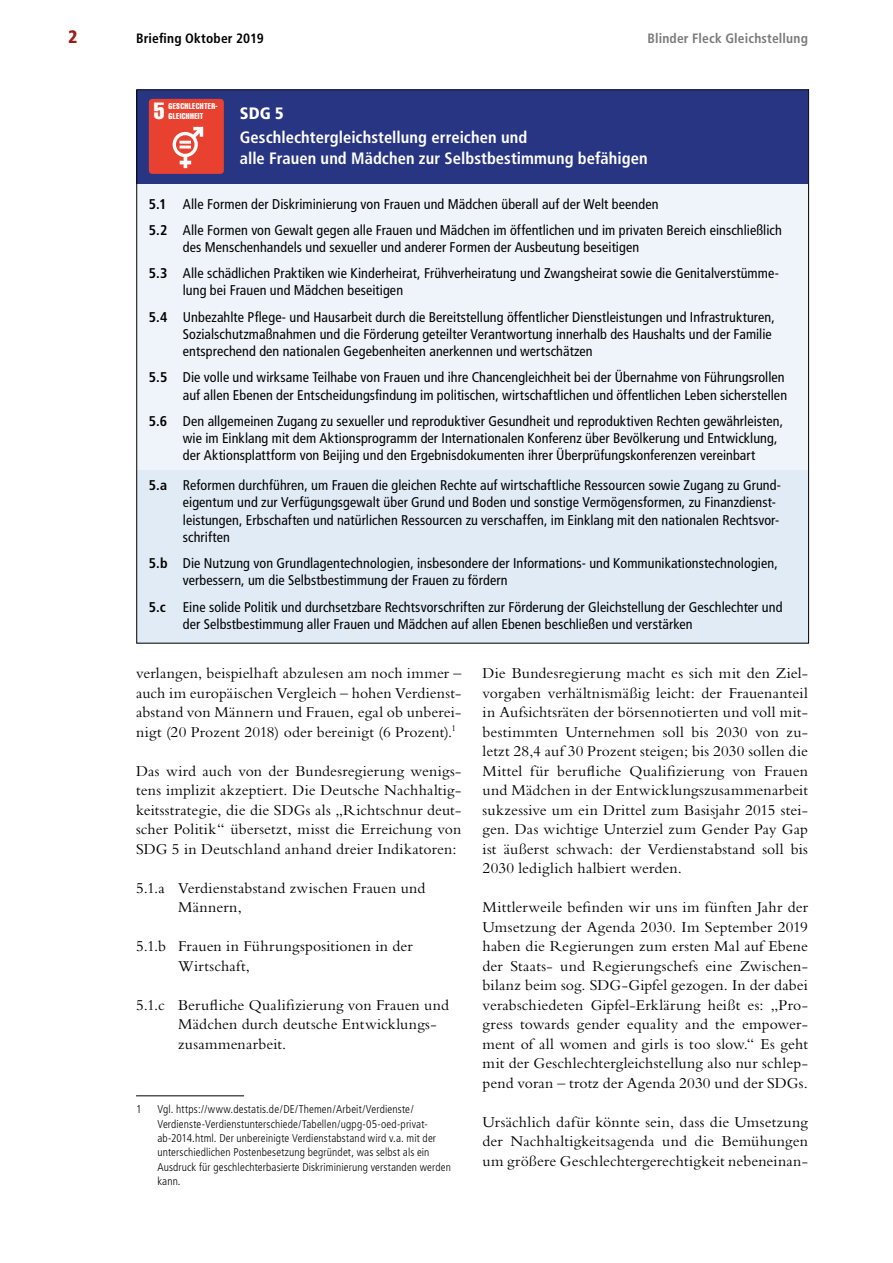
<style>
.page{position:relative;width:893px;height:1263px;background:#fff}
.page>*{position:absolute;margin:0;border:0;box-sizing:border-box;transform-origin:0 0}
.t1{font:extra-condensed 23.1px "Helvetica";color:#fff}
.t2{font:900 condensed 18px "Frutiger";color:#9b1c18}
.t3{font:700 condensed 16.5px/20.2px "Frutiger";letter-spacing:.005em;color:#fff}
.t4{font:900 condensed 16.5px "Frutiger";color:#fff}
.t5{font:15.75px/19.5px "Bembo Std";letter-spacing:.01em;color:#000;text-align:justify}
.t6{font:condensed 14.1px/17.2px "Frutiger";letter-spacing:.005em;color:#000}
.t7{font:700 condensed 13.5px "Frutiger";letter-spacing:.01em;color:#7c7b7b}
.t8{font:700 condensed 13.5px "Frutiger";letter-spacing:.015em;color:#000}
.t9{font:300 condensed 11.25px/14.2px "Frutiger";letter-spacing:.01em;color:#000}
.t10{font:extra-condensed 8.25px/9.4px "Helvetica";letter-spacing:.045em;color:#fff}
.s1{font-weight:700}
</style>
<div class="page">
<div style="left:137px;top:90px;width:672px;height:544px;background:#eef4fa"></div>
<div style="left:136px;top:471px;width:672px;height:173px;background:#e1ebf6"></div>
<div style="left:136px;top:90px;width:672px;height:94px;background:#283583"></div>
<hr style="left:136px;top:1095px;width:108px;height:1px;background:#000">
<svg style="left:149px;top:99px;width:75px;height:75px"></svg>
<p class="t2" style="left:68px;top:26px;width:11px">2</p>
<p class="t8" style="left:136px;top:31px;width:129px">Briefing Oktober 2019</p>
<p class="t7" style="left:647px;top:31px;width:162px">Blinder Fleck Gleichstellung</p>
<h1 class="t1" style="left:154px;top:96px;width:12px">5</h1>
<p class="t10" style="left:169px;top:101px;width:51px">GESCHLECHTER-<br>GLEICHHEIT</p>
<p class="t4" style="left:240px;top:103px;width:45px">SDG 5</p>
<p class="t3" style="left:240px;top:128px;width:409px">Geschlechtergleichstellung erreichen und<br>alle Frauen und Mädchen zur Selbstbestimmung befähigen</p>
<p class="t6" style="left:149px;top:191px;width:635px;line-height:26.2px"><span class="s1">5.1</span> Alle Formen der Diskriminierung von Frauen und Mädchen überall auf der Welt beenden<br><span class="s1">5.2</span> Alle Formen von Gewalt gegen alle Frauen und Mädchen im öffentlichen und im privaten Bereich einschließlich</p>
<p class="t6" style="left:149px;top:234px;width:632px;line-height:26.2px;text-indent:34px">des Menschenhandels und sexueller und anderer Formen der Ausbeutung beseitigen<br><span class="s1">5.3</span> Alle schädlichen Praktiken wie Kinderheirat, Frühverheiratung und Zwangsheirat sowie die Genitalverstümme-</p>
<p class="t6" style="left:149px;top:277px;width:627px;line-height:26.2px;text-indent:34px">lung bei Frauen und Mädchen beseitigen<br><span class="s1">5.4</span> Unbezahlte Pflege- und Hausarbeit durch die Bereitstellung öffentlicher Dienstleistungen und Infrastrukturen,</p>
<p class="t6" style="left:183px;top:325px;width:590px">Sozialschutzmaßnahmen und die Förderung geteilter Verantwortung innerhalb des Haushalts und der Familie entsprechend den nationalen Gegebenheiten anerkennen und wertschätzen</p>
<p class="t6" style="left:149px;top:369px;width:640px;text-align:right"><span class="s1">5.5</span> Die volle und wirksame Teilhabe von Frauen und ihre Chancengleichheit bei der Übernahme von Führungsrollen auf allen Ebenen der Entscheidungsfindung im politischen, wirtschaftlichen und öffentlichen Leben sicherstellen</p>
<p class="t6" style="left:183px;top:412px;width:602px;text-indent:-34px"><span class="s1">5.6</span> Den allgemeinen Zugang zu sexueller und reproduktiver Gesundheit und reproduktiven Rechten gewährleisten, wie im Einklang mit dem Aktionsprogramm der Internationalen Konferenz über Bevölkerung und Entwicklung, der Aktionsplattform von Beijing und den Ergebnisdokumenten ihrer Überprüfungskonferenzen vereinbart</p>
<p class="t6" style="left:183px;top:477px;width:599px;text-indent:-34px"><span class="s1">5.a</span> Reformen durchführen, um Frauen die gleichen Rechte auf wirtschaftliche Ressourcen sowie Zugang zu Grund&shy;eigentum und zur Verfügungsgewalt über Grund und Boden und sonstige Vermögensformen, zu Finanzdienst&shy;leistungen, Erbschaften und natürlichen Ressourcen zu verschaffen, im Einklang mit den nationalen Rechtsvor&shy;schriften</p>
<p class="t6" style="left:183px;top:555px;width:596px;text-indent:-34px"><span class="s1">5.b</span> Die Nutzung von Grundlagentechnologien, insbesondere der Informations- und Kommunikationstechnologien, verbessern, um die Selbstbestimmung der Frauen zu fördern</p>
<p class="t6" style="left:183px;top:598px;width:601px;text-indent:-34px"><span class="s1">5.c</span> Eine solide Politik und durchsetzbare Rechtsvorschriften zur Förderung der Gleichstellung der Geschlechter und der Selbstbestimmung aller Frauen und Mädchen auf allen Ebenen beschließen und verstärken</p>
<p class="t5" style="left:136px;top:663px;width:327px">verlangen, beispielhaft abzulesen am noch immer – auch im europäischen Vergleich – hohen Verdienst&shy;abstand von Männern und Frauen, egal ob unberei&shy;nigt (20 Prozent 2018) oder bereinigt (6 Prozent).<sup>1</sup></p>
<p class="t5" style="left:136px;top:761px;width:327px">Das wird auch von der Bundesregierung wenigs&shy;tens implizit akzeptiert. Die Deutsche Nachhaltig&shy;keitsstrategie, die die SDGs als „Richtschnur deut&shy;scher Politik“ übersetzt, misst die Erreichung von SDG 5 in Deutschland anhand dreier Indikatoren:</p>
<p class="t5" style="left:178px;top:878px;width:249px;text-indent:-42px">5.1.a Verdienstabstand zwischen Frauen und<br>Männern,</p>
<p class="t5" style="left:178px;top:936px;width:236px;text-indent:-42px">5.1.b Frauen in Führungspositionen in der<br>Wirtschaft,</p>
<p class="t5" style="left:178px;top:995px;width:272px;text-align:left;text-indent:-42px">5.1.c Berufliche Qualifizierung von Frauen und<br>Mädchen durch deutsche Entwicklungs&shy;zusammenarbeit.</p>
<p class="t9" style="left:136px;top:1102px;width:7px">1</p>
<p class="t9" style="left:157px;top:1102px;width:295px">Vgl. https://www.destatis.de/DE/Themen/Arbeit/Verdienste/ Verdienste-Verdienstunterschiede/Tabellen/ugpg-05-oed-privat&shy;ab-2014.html. Der unbereinigte Verdienstabstand wird v.a. mit der unterschiedlichen Postenbesetzung begründet, was selbst als ein Ausdruck für geschlechterbasierte Diskriminierung verstanden werden kann.</p>
<p class="t5" style="left:483px;top:663px;width:327px">Die Bundesregierung macht es sich mit den Ziel&shy;vorgaben verhältnismäßig leicht: der Frauenanteil in Aufsichtsräten der börsennotierten und voll mit&shy;bestimmten Unternehmen soll bis 2030 von zu&shy;letzt 28,4 auf 30 Prozent steigen; bis 2030 sollen die Mittel für berufliche Qualifizierung von Frauen und Mädchen in der Entwicklungszusammenarbeit sukzessive um ein Drittel zum Basisjahr 2015 stei&shy;gen. Das wichtige Unterziel zum Gender Pay Gap ist äußerst schwach: der Verdienstabstand soll bis 2030 lediglich halbiert werden.</p>
<p class="t5" style="left:483px;top:897px;width:327px">Mittlerweile befinden wir uns im fünften Jahr der Umsetzung der Agenda 2030. Im September 2019 haben die Regierungen zum ersten Mal auf Ebene der Staats- und Regierungschefs eine Zwischen&shy;bilanz beim sog. SDG-Gipfel gezogen. In der dabei verabschiedeten Gipfel-Erklärung heißt es: „Pro&shy;gress towards gender equality and the empower&shy;ment of all women and girls is too slow.“ Es geht mit der Geschlechtergleichstellung also nur schlep&shy;pend voran – trotz der Agenda 2030 und der SDGs.</p>
<p class="t5" style="left:483px;top:1111px;width:327px">Ursächlich dafür könnte sein, dass die Umsetzung der Nachhaltigkeitsagenda und die Bemühungen um größere Geschlechtergerechtigkeit nebeneinan-</p>
</div>
